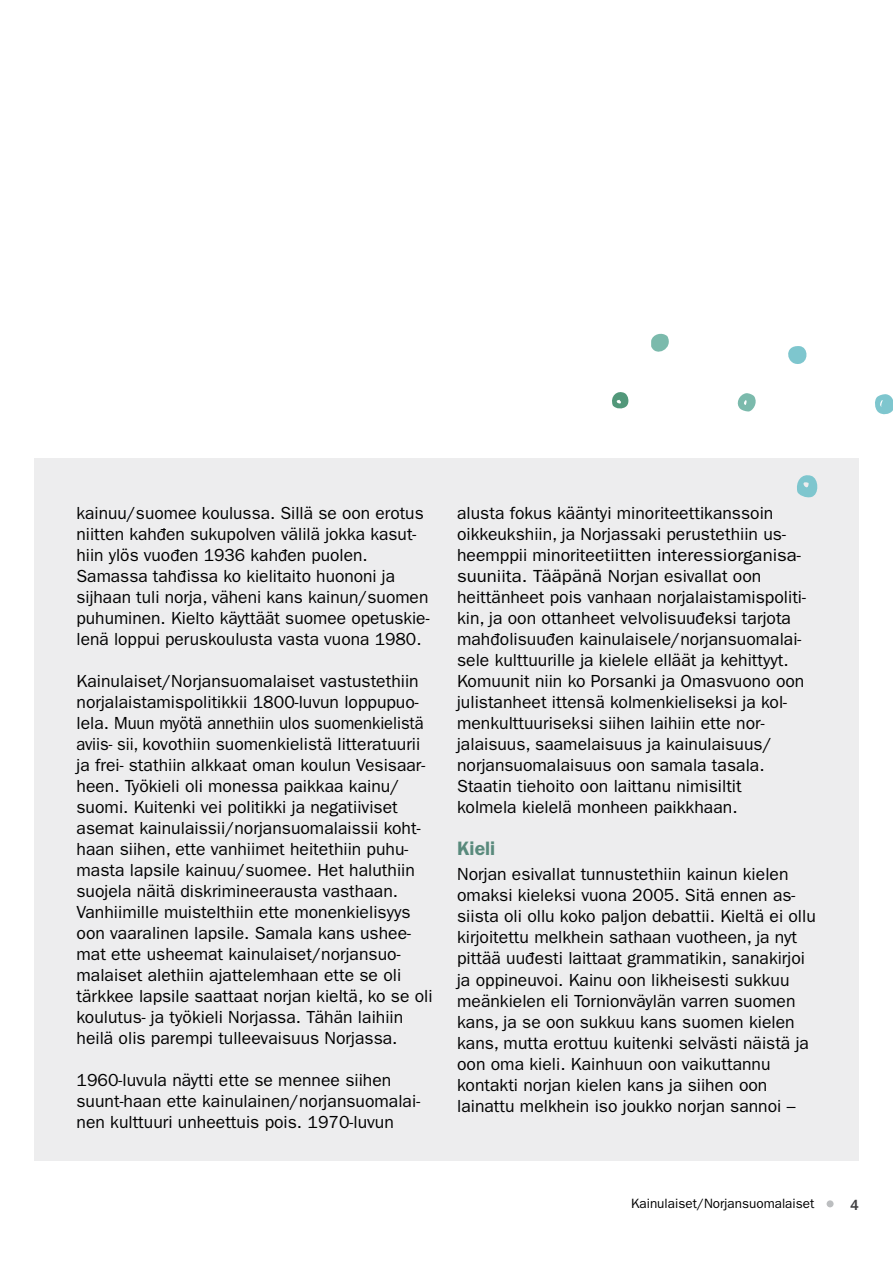
<style>
.page{position:relative;width:893px;height:1263px;background:#fff}
.page>*{position:absolute;margin:0;border:0;box-sizing:border-box;transform-origin:0 0}
.t1{font:600 19.5px "ITC Franklin Gothic Std";color:#598a7c}
.t2{font:17.55px/21px "ITC Franklin Gothic Std";color:#000}
.t3{font:500 15px "ITC Franklin Gothic Std";color:#414042}
.t4{font:13.5px "ITC Franklin Gothic Std";color:#000}
.s1{font-family:"Franklin Gothic"}
</style>
<div class="page">
<div style="left:34px;top:458px;width:825px;height:703px;background:#ededee"></div>
<svg style="left:788px;top:346px;width:19px;height:18px"></svg>
<svg style="left:737px;top:393px;width:19px;height:19px"></svg>
<svg style="left:612px;top:392px;width:17px;height:17px"></svg>
<svg style="left:875px;top:394px;width:18px;height:21px"></svg>
<svg style="left:797px;top:475px;width:21px;height:23px"></svg>
<svg style="left:651px;top:333px;width:18px;height:19px"></svg>
<div style="left:827px;top:1200px;width:7px;height:7px;background:#bcbec0;border-radius:50%"></div>
<p class="t2" style="left:77px;top:503px;width:354px">kainuu/suomee koulussa. Sillä se oon erotus niitten kah<span class="s1">đ</span>en sukupolven välilä jokka kasut&shy;hiin ylös vuo<span class="s1">đ</span>en 1936 kah<span class="s1">đ</span>en puolen.<br>Samassa tah<span class="s1">đ</span>issa ko kielitaito huononi ja sijhaan tuli norja, väheni kans kainun/suomen puhuminen. Kielto käyttäät suomee opetuskie&shy;lenä loppui peruskoulusta vasta vuona 1980.</p>
<p class="t2" style="left:77px;top:671px;width:358px">Kainulaiset/Norjansuomalaiset vastustethiin norjalaistamispolitikkii 1800-luvun loppupuo&shy;lela. Muun myötä annethiin ulos suomenkielistä aviis- sii, kovothiin suomenkielistä litteratuurii ja frei- stathiin alkkaat oman koulun Vesisaar&shy;heen. Työkieli oli monessa paikkaa kainu/ suomi. Kuitenki vei politikki ja negatiiviset asemat kainulaissii/norjansuomalaissii koht&shy;haan siihen, ette vanhiimet heitethiin puhu&shy;masta lapsile kainuu/suomee. Het haluthiin suojela näitä diskrimineerausta vasthaan.<br>Vanhiimille muistelthiin ette monenkielisyys oon vaaralinen lapsile. Samala kans ushee&shy;mat ette usheemat kainulaiset/norjansuo&shy;malaiset alethiin ajattelemhaan ette se oli tärkkee lapsile saattaat norjan kieltä, ko se oli koulutus- ja työkieli Norjassa. Tähän laihiin heilä olis parempi tulleevaisuus Norjassa.</p>
<p class="t2" style="left:77px;top:1070px;width:345px">1960-luvula näytti ette se mennee siihen suunt-haan ette kainulainen/norjansuomalai&shy;nen kulttuuri unheettuis pois. 1970-luvun</p>
<p class="t2" style="left:457px;top:503px;width:350px">alusta fokus kääntyi minoriteettikanssoin oikkeukshiin, ja Norjassaki perustethiin us&shy;heemppii minoriteetiitten interessiorganisa&shy;suuniita. Tääpänä Norjan esivallat oon heittänheet pois vanhaan norjalaistamispoliti&shy;kin, ja oon ottanheet velvolisuu<span class="s1">đ</span>eksi tarjota mah<span class="s1">đ</span>olisuu<span class="s1">đ</span>en kainulaisele/norjansuomalai&shy;sele kulttuurille ja kielele elläät ja kehittyyt.<br>Komuunit niin ko Porsanki ja Omasvuono oon julistanheet ittensä kolmenkieliseksi ja kol&shy;menkulttuuriseksi siihen laihiin ette nor&shy;jalaisuus, saamelaisuus ja kainulaisuus/ norjansuomalaisuus oon samala tasala.<br>Staatin tiehoito oon laittanu nimisiltit<br>kolmela kielelä monheen paikkhaan.</p>
<h2 class="t1" style="left:457px;top:837px;width:40px">Kieli</h2>
<p class="t2" style="left:457px;top:864px;width:360px">Norjan esivallat tunnustethiin kainun kielen omaksi kieleksi vuona 2005. Sitä ennen as&shy;siista oli ollu koko paljon debattii. Kieltä ei ollu kirjoitettu melkhein sathaan vuotheen, ja nyt pittää uu<span class="s1">đ</span>esti laittaat grammatikin, sanakirjoi ja oppineuvoi. Kainu oon likheisesti sukkuu meänkielen eli Tornionväylän varren suomen kans, ja se oon sukkuu kans suomen kielen kans, mutta erottuu kuitenki selvästi näistä ja oon oma kieli. Kainhuun oon vaikuttannu kontakti norjan kielen kans ja siihen oon lainattu melkhein iso joukko norjan sannoi –</p>
<p class="t4" style="left:631px;top:1196px;width:185px">Kainulaiset/Norjansuomalaiset</p>
<p class="t3" style="left:850px;top:1196px;width:10px">4</p>
</div>
